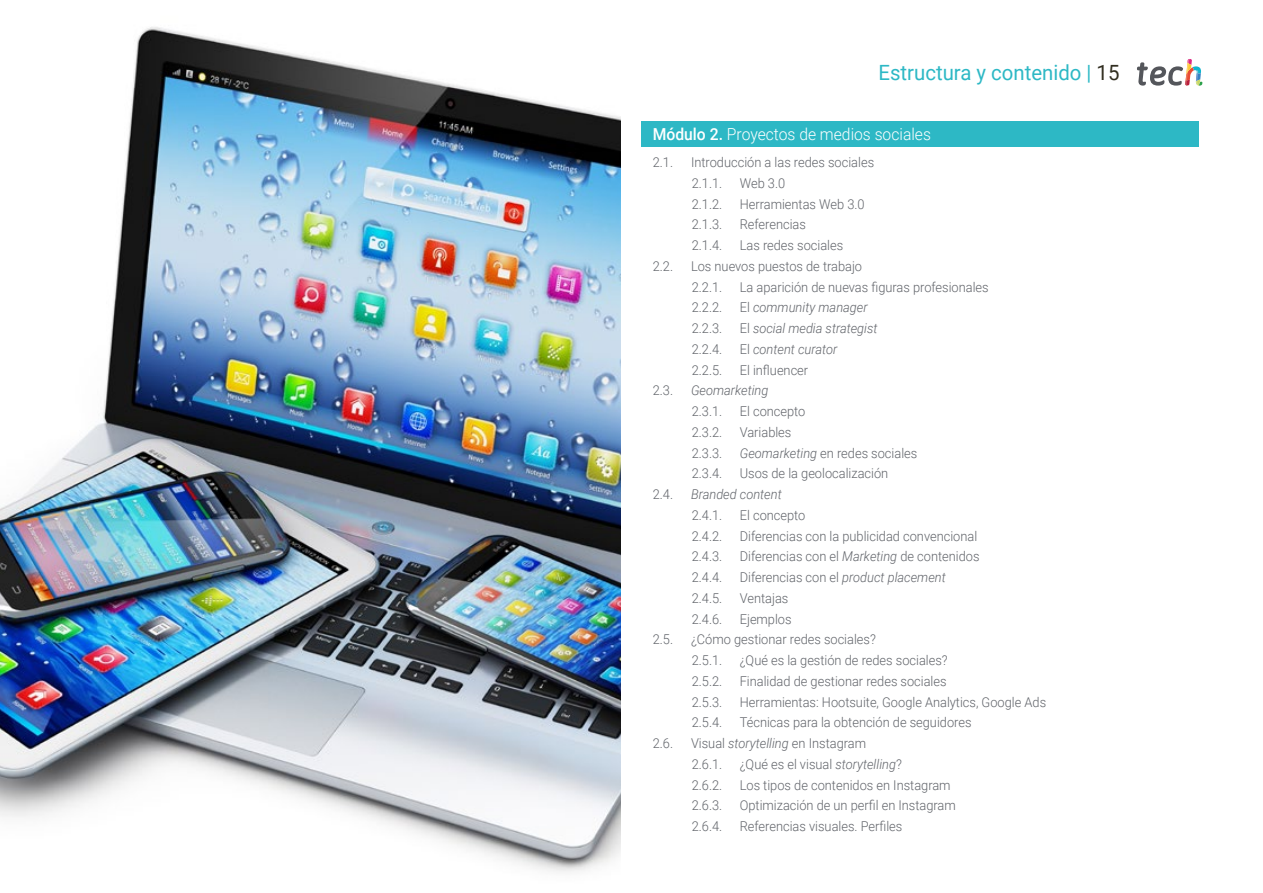
<style>
.page{position:relative;width:1263px;height:893px;background:#fff}
.page>*{position:absolute;margin:0;border:0;box-sizing:border-box;transform-origin:0 0}
.t1{font:21px "Roboto";color:#2db8c5}
.t2{font:300 16.5px "Roboto";color:#fff;scale:.95 1}
.t3{font:300 13.5px/20.7px "Roboto";color:#61646a;scale:.95 1}
.t4{font:italic 300 13.5px "Roboto";color:#61646a;scale:.95 1}
.s1{color:#312e20}
.s2{font-weight:500}
.s3{font-style:normal}
.s4{font-style:italic}
</style>
<div class="page">
<img style="left:0;top:27px;width:621px;height:845px">
<svg style="left:1137px;top:59px;width:65px;height:27px"></svg>
<div style="left:642px;top:121px;width:557px;height:25px;background:#2db8c5"></div>
<h1 class="t1" style="left:878px;top:57px;width:242px">Estructura y contenido | <span class="s1">15</span></h1>
<p class="t2" style="left:653px;top:123px;width:294px"><span class="s2">Módulo 2.</span> Proyectos de medios sociales</p>
<p class="t3" style="left:653px;top:151px;width:23px">2.1.</p>
<p class="t3" style="left:691px;top:151px;width:194px">Introducción a las redes sociales<br>2.1.1.</p>
<p class="t3" style="left:740px;top:172px;width:49px">Web 3.0</p>
<p class="t3" style="left:692px;top:193px;width:34px">2.1.2.</p>
<p class="t3" style="left:740px;top:193px;width:133px">Herramientas Web 3.0</p>
<p class="t3" style="left:692px;top:214px;width:34px">2.1.3.</p>
<p class="t3" style="left:740px;top:214px;width:71px">Referencias</p>
<p class="t3" style="left:692px;top:234px;width:34px">2.1.4.</p>
<p class="t3" style="left:740px;top:234px;width:110px">Las redes sociales</p>
<p class="t3" style="left:653px;top:255px;width:23px">2.2.</p>
<p class="t3" style="left:691px;top:255px;width:182px">Los nuevos puestos de trabajo<br>2.2.1.</p>
<p class="t3" style="left:740px;top:276px;width:264px">La aparición de nuevas figuras profesionales</p>
<p class="t3" style="left:692px;top:297px;width:34px">2.2.2.</p>
<p class="t4" style="left:740px;top:298px;width:136px"><span class="s3">El</span> community manager</p>
<p class="t3" style="left:692px;top:317px;width:34px">2.2.3.</p>
<p class="t4" style="left:740px;top:319px;width:147px"><span class="s3">El</span> social media strategist</p>
<p class="t3" style="left:692px;top:338px;width:34px">2.2.4.</p>
<p class="t4" style="left:740px;top:340px;width:104px"><span class="s3">El</span> content curator</p>
<p class="t3" style="left:692px;top:359px;width:34px">2.2.5.</p>
<p class="t3" style="left:740px;top:359px;width:74px">El influencer</p>
<p class="t3" style="left:653px;top:380px;width:23px">2.3.</p>
<p class="t4" style="left:691px;top:381px;width:83px">Geomarketing</p>
<p class="t3" style="left:692px;top:400px;width:34px">2.3.1.</p>
<p class="t3" style="left:740px;top:400px;width:71px">El concepto</p>
<p class="t3" style="left:692px;top:421px;width:34px">2.3.2.</p>
<p class="t3" style="left:740px;top:421px;width:56px">Variables</p>
<p class="t3" style="left:692px;top:442px;width:34px">2.3.3.</p>
<p class="t3" style="left:740px;top:442px;width:188px"><span class="s4">Geomarketing</span> en redes sociales</p>
<p class="t3" style="left:692px;top:463px;width:34px">2.3.4.</p>
<p class="t3" style="left:740px;top:463px;width:158px">Usos de la geolocalización</p>
<p class="t3" style="left:653px;top:483px;width:23px">2.4.</p>
<p class="t4" style="left:691px;top:485px;width:97px">Branded content</p>
<p class="t3" style="left:692px;top:504px;width:34px">2.4.1.</p>
<p class="t3" style="left:740px;top:504px;width:71px">El concepto</p>
<p class="t3" style="left:692px;top:525px;width:34px">2.4.2.</p>
<p class="t3" style="left:740px;top:525px;width:251px">Diferencias con la publicidad convencional</p>
<p class="t3" style="left:692px;top:546px;width:34px">2.4.3.</p>
<p class="t3" style="left:740px;top:546px;width:254px">Diferencias con el <span class="s4">Marketing</span> de contenidos</p>
<p class="t3" style="left:692px;top:566px;width:34px">2.4.4.</p>
<p class="t3" style="left:740px;top:566px;width:218px">Diferencias con el <span class="s4">product placement</span></p>
<p class="t3" style="left:692px;top:587px;width:34px">2.4.5.</p>
<p class="t3" style="left:740px;top:587px;width:53px">Ventajas</p>
<p class="t3" style="left:692px;top:608px;width:34px">2.4.6.</p>
<p class="t3" style="left:740px;top:608px;width:56px">Ejemplos</p>
<p class="t3" style="left:653px;top:629px;width:23px">2.5.</p>
<p class="t3" style="left:691px;top:629px;width:196px">¿Cómo gestionar redes sociales?<br>2.5.1.</p>
<p class="t3" style="left:740px;top:649px;width:220px">¿Qué es la gestión de redes sociales?</p>
<p class="t3" style="left:692px;top:670px;width:34px">2.5.2.</p>
<p class="t3" style="left:740px;top:670px;width:219px">Finalidad de gestionar redes sociales</p>
<p class="t3" style="left:692px;top:691px;width:34px">2.5.3.</p>
<p class="t3" style="left:740px;top:691px;width:324px">Herramientas: Hootsuite, Google Analytics, Google Ads</p>
<p class="t3" style="left:692px;top:712px;width:34px">2.5.4.</p>
<p class="t3" style="left:740px;top:712px;width:245px">Técnicas para la obtención de seguidores</p>
<p class="t3" style="left:653px;top:732px;width:23px">2.6.</p>
<p class="t3" style="left:691px;top:732px;width:186px">Visual <span class="s4">storytelling</span> en Instagram<br>2.6.1.</p>
<p class="t3" style="left:740px;top:753px;width:172px">¿Qué es el visual <span class="s4">storytelling</span>?</p>
<p class="t3" style="left:692px;top:774px;width:34px">2.6.2.</p>
<p class="t3" style="left:740px;top:774px;width:223px">Los tipos de contenidos en Instagram</p>
<p class="t3" style="left:692px;top:795px;width:34px">2.6.3.</p>
<p class="t3" style="left:740px;top:795px;width:229px">Optimización de un perfil en Instagram</p>
<p class="t3" style="left:692px;top:815px;width:34px">2.6.4.</p>
<p class="t3" style="left:740px;top:815px;width:173px">Referencias visuales. Perfiles</p>
</div>
